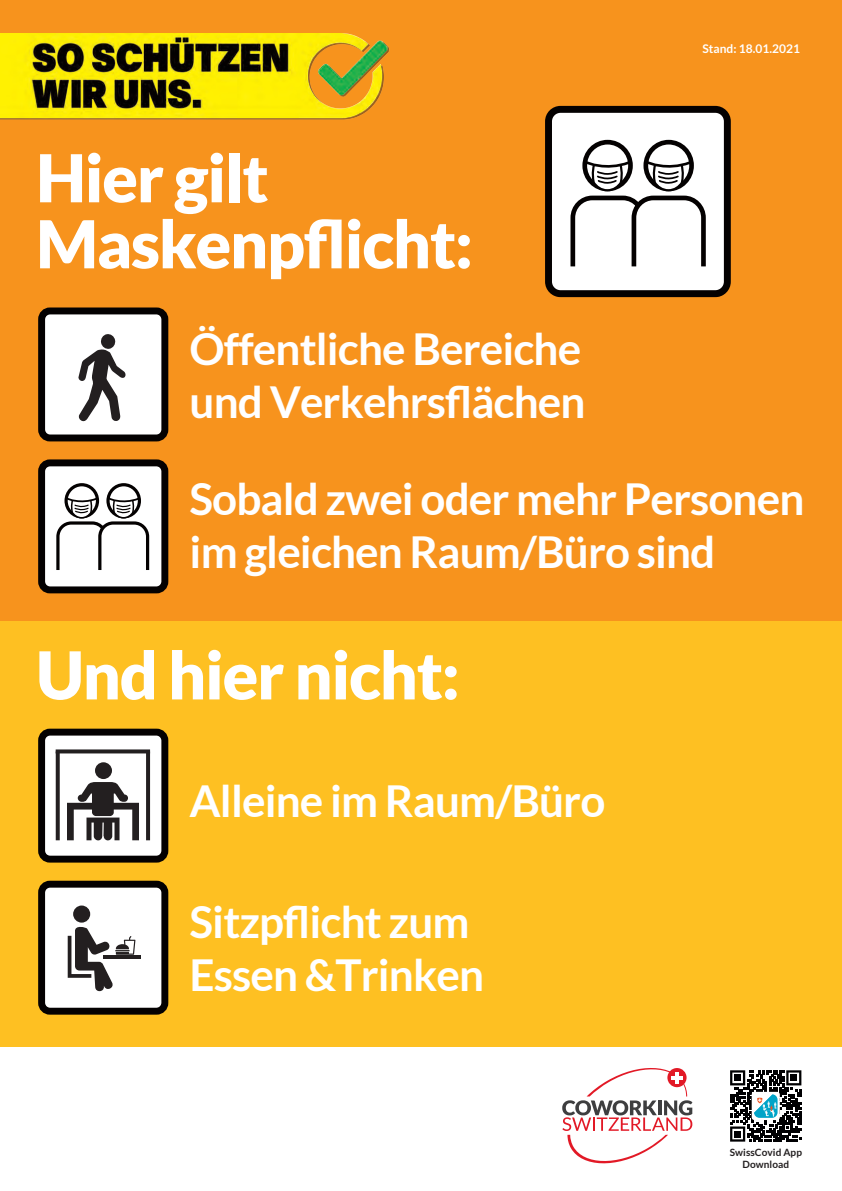
<style>
.page{position:relative;width:842px;height:1191px;background:#fff}
.page>*{position:absolute;margin:0;border:0;box-sizing:border-box;transform-origin:0 0}
.t1{font:900 66px/66px "Lato";letter-spacing:-.02em;color:#fff}
.t2{font:700 44px/52.8px "Lato";letter-spacing:-.02em;color:#fff}
.t3{font:700 12px "Lato";color:#fff}
.t4{font:700 10px/12px "Lato";letter-spacing:.01em;color:#231f20;text-align:center}
</style>
<div class="page">
<div style="left:0;top:0;width:842px;height:1046px;background:#f7931d"></div>
<div style="left:0;top:621px;width:842px;height:426px;background:#fec022"></div>
<svg style="left:730px;top:1070px;width:71px;height:71px"></svg>
<div style="left:42px;top:311px;width:123px;height:127px;background:#fff;border-radius:8px"></div>
<div style="left:38px;top:307px;width:130px;height:134px;border:7px solid #040101;border-radius:8px"></div>
<svg style="left:78px;top:334px;width:48px;height:88px"></svg>
<div style="left:42px;top:885px;width:123px;height:127px;background:#fff;border-radius:8px"></div>
<div style="left:38px;top:880px;width:130px;height:134px;border:7px solid #040101;border-radius:8px"></div>
<div style="left:73px;top:905px;width:17px;height:17px;background:#231f20;border-radius:50%"></div>
<svg style="left:135px;top:955px;width:6px;height:3px"></svg>
<svg style="left:68px;top:926px;width:67px;height:66px"></svg>
<svg style="left:562px;top:1068px;width:130px;height:96px"></svg>
<div style="left:667px;top:1068px;width:19px;height:19px;background:#e21926;border-radius:50%"></div>
<svg style="left:671px;top:1076px;width:12px;height:3px"></svg>
<hr style="left:675px;top:1071px;width:4px;height:12px;background:#fff">
<div style="left:549px;top:110px;width:179px;height:185px;background:#fff;border-radius:12px"></div>
<div style="left:582px;top:140px;width:51px;height:51px;border:5px solid #040101;border-radius:50%"></div>
<div style="left:643px;top:140px;width:51px;height:51px;border:5px solid #040101;border-radius:50%"></div>
<svg style="left:570px;top:159px;width:136px;height:108px"></svg>
<div style="left:41px;top:463px;width:123px;height:126px;background:#fff;border-radius:8px"></div>
<div style="left:65px;top:483px;width:34px;height:35px;border:3px solid #040101;border-radius:50%"></div>
<div style="left:106px;top:483px;width:35px;height:35px;border:3px solid #040101;border-radius:50%"></div>
<svg style="left:56px;top:496px;width:94px;height:74px"></svg>
<div style="left:545px;top:106px;width:186px;height:191px;border:7px solid #040101;border-radius:12px"></div>
<div style="left:38px;top:459px;width:130px;height:134px;border:7px solid #040101;border-radius:8px"></div>
<div style="left:42px;top:733px;width:123px;height:127px;background:#fff;border-radius:8px"></div>
<div style="left:38px;top:728px;width:130px;height:134px;border:7px solid #040101;border-radius:8px"></div>
<svg style="left:67px;top:762px;width:72px;height:79px"></svg>
<svg style="left:56px;top:753px;width:4px;height:87px"></svg>
<svg style="left:56px;top:749px;width:94px;height:4px"></svg>
<svg style="left:146px;top:751px;width:4px;height:89px"></svg>
<img style="left:0;top:34px;width:390px;height:86px">
<h1 class="t1" style="left:36px;top:144px;width:438px">Hier gilt<br>Maskenpflicht:</h1>
<p class="t2" style="left:190px;top:322px;width:397px">Öffentliche Bereiche und Verkehrsflächen</p>
<p class="t3" style="left:702px;top:42px;width:99px">Stand: 18.01.2021</p>
<p class="t2" style="left:190px;top:472px;width:616px">Sobald zwei oder mehr Personen im gleichen Raum/Büro sind</p>
<h1 class="t1" style="left:36px;top:641px;width:425px">Und hier nicht:</h1>
<p class="t2" style="left:190px;top:773px;width:417px">Alleine im Raum/Büro</p>
<p class="t2" style="left:190px;top:895px;width:296px">Sitzpflicht zum<br>Essen &amp;Trinken</p>
<p class="t4" style="left:730px;top:1146px;width:74px">SwissCovid App<br>Download</p>
</div>
